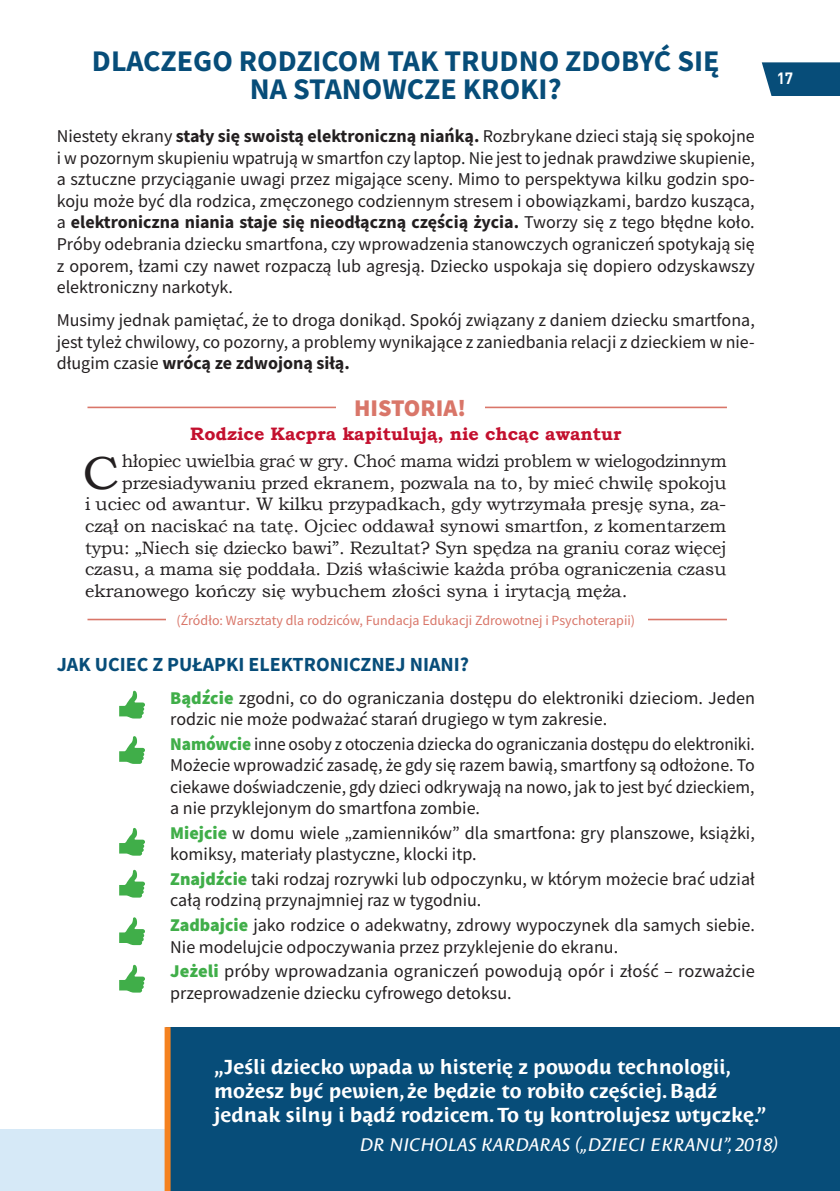
<style>
.page{position:relative;width:840px;height:1191px;background:#fff}
.page>*{position:absolute;margin:0;border:0;box-sizing:border-box;transform-origin:0 0}
.t1{font:46.2px "Bookman Old Style";color:#231f20;scale:1.08 1}
.t2{font:700 30px/28px "Source Sans Pro";color:#074d79;text-align:center}
.t3{font:900 24px "Source Sans Pro";color:#d97669}
.t4{font:700 20px/24px "Costa Ptf";color:#fff}
.t5{font:700 20px "Source Sans Pro";color:#074d79}
.t6{font:18px/21.6px "Source Sans Pro";color:#231f20}
.t7{font:18px "Bookman Old Style";letter-spacing:-.005em;color:#231f20}
.t8{font:18px "Bookman Old Style";letter-spacing:-.005em;color:#231f20;scale:.96 1}
.t9{font:700 18px "Bookman Old Style";color:#c3102e}
.t10{font:italic 18px "Costa Ptf";letter-spacing:.01em;color:#fff}
.t11{font:700 16px "DIN Pl";color:#fff;scale:.95 1}
.t12{font:14px "Source Sans Pro";color:#d97669}
.s1{font-weight:700}
.s2{font-weight:900;color:#40ae49}
</style>
<div class="page">
<svg style="left:761px;top:62px;width:78px;height:34px;background:#1b5b84"></svg>
<div style="left:0;top:1129px;width:193px;height:62px;background:#d6e9f7"></div>
<hr style="left:87px;top:618px;width:639px;height:2px;background:#d97669">
<div style="left:166px;top:606px;width:480px;height:24px;background:#fff"></div>
<svg style="left:119px;top:691px;width:26px;height:27px"></svg>
<svg style="left:119px;top:736px;width:26px;height:28px"></svg>
<svg style="left:119px;top:828px;width:26px;height:27px"></svg>
<svg style="left:119px;top:870px;width:26px;height:27px"></svg>
<svg style="left:119px;top:917px;width:26px;height:28px"></svg>
<svg style="left:119px;top:964px;width:26px;height:28px"></svg>
<hr style="left:87px;top:406px;width:639px;height:2px;background:#d97669">
<div style="left:335px;top:389px;width:149px;height:35px;background:#fff"></div>
<div style="left:166px;top:1027px;width:673px;height:164px;background:#074d79"></div>
<div style="left:164px;top:1027px;width:6px;height:164px;background:#f58220"></div>
<h2 class="t2" style="left:92px;top:46px;width:628px">DLACZEGO RODZICOM TAK TRUDNO ZDOBYĆ SIĘ<br>NA STANOWCZE KROKI?</h2>
<p class="t6" style="left:57px;top:125px;width:699px;text-align:justify">Niestety ekrany <span class="s1">stały się swoistą elektroniczną niańką.</span> Rozbrykane dzieci stają się spokojne i w pozornym skupieniu wpatrują w smartfon czy laptop. Nie jest to jednak prawdziwe skupienie, a sztuczne przyciąganie uwagi przez migające sceny. Mimo to perspektywa kilku godzin spo&shy;koju może być dla rodzica, zmęczonego codziennym stresem i obowiązkami, bardzo kusząca, a <span class="s1">elektroniczna niania staje się nieodłączną częścią życia.</span> Tworzy się z tego błędne koło.<br>Próby odebrania dziecku smartfona, czy wprowadzenia stanowczych ograniczeń spotykają się z oporem, łzami czy nawet rozpaczą lub agresją. Dziecko uspokaja się dopiero odzyskawszy elektroniczny narkotyk.</p>
<p class="t6" style="left:57px;top:309px;width:699px;text-align:justify">Musimy jednak pamiętać, że to droga donikąd. Spokój związany z daniem dziecku smartfona, jest tyleż chwilowy, co pozorny, a problemy wynikające z zaniedbania relacji z dzieckiem w nie&shy;długim czasie <span class="s1">wrócą ze zdwojoną siłą.</span></p>
<h3 class="t3" style="left:354px;top:391px;width:113px">HISTORIA!</h3>
<p class="t9" style="left:190px;top:421px;width:432px">Rodzice Kacpra kapitulują, nie chcąc awantur</p>
<h1 class="t1" style="left:82px;top:443px;width:36px">C</h1>
<p class="t8" style="left:122px;top:449px;width:631px">hłopiec uwielbia grać w gry. Choć mama widzi problem w wielogodzinnym</p>
<p class="t7" style="left:122px;top:471px;width:606px">przesiadywaniu przed ekranem, pozwala na to, by mieć chwilę spokoju</p>
<p class="t7" style="left:85px;top:492px;width:642px">i uciec od awantur. W kilku przypadkach, gdy wytrzymała presję syna, za-</p>
<p class="t7" style="left:85px;top:514px;width:642px">czął on naciskać na tatę. Ojciec oddawał synowi smartfon, z komentarzem</p>
<p class="t7" style="left:85px;top:536px;width:642px">typu: „Niech się dziecko bawi”. Rezultat? Syn spędza na graniu coraz więcej</p>
<p class="t7" style="left:85px;top:557px;width:642px">czasu, a mama się poddała. Dziś właściwie każda próba ograniczenia czasu</p>
<p class="t7" style="left:85px;top:579px;width:543px">ekranowego kończy się wybuchem złości syna i irytacją męża.</p>
<p class="t12" style="left:176px;top:611px;width:460px">(Źródło: Warsztaty dla rodziców, Fundacja Edukacji Zdrowotnej i Psychoterapii)</p>
<p class="t5" style="left:57px;top:650px;width:414px">JAK UCIEC Z PUŁAPKI ELEKTRONICZNEJ NIANI?</p>
<p class="t6" style="left:170px;top:686px;width:586px"><span class="s2">Bądźcie</span> zgodni, co do ograniczania dostępu do elektroniki dzieciom. Jeden rodzic nie może podważać starań drugiego w tym zakresie.</p>
<p class="t6" style="left:170px;top:732px;width:586px;text-align:justify"><span class="s2">Namówcie</span> inne osoby z otoczenia dziecka do ograniczania dostępu do elektroniki.<br>Możecie wprowadzić zasadę, że gdy się razem bawią, smartfony są odłożone. To ciekawe doświadczenie, gdy dzieci odkrywają na nowo, jak to jest być dzieckiem, a nie przyklejonym do smartfona zombie.</p>
<p class="t6" style="left:170px;top:822px;width:585px"><span class="s2">Miejcie</span> w domu wiele „zamienników” dla smartfona: gry planszowe, książki, komiksy, materiały plastyczne, klocki itp.</p>
<p class="t6" style="left:170px;top:868px;width:585px"><span class="s2">Znajdźcie</span> taki rodzaj rozrywki lub odpoczynku, w którym możecie brać udział całą rodziną przynajmniej raz w tygodniu.</p>
<p class="t6" style="left:170px;top:914px;width:585px"><span class="s2">Zadbajcie</span> jako rodzice o adekwatny, zdrowy wypoczynek dla samych siebie.<br>Nie modelujcie odpoczywania przez przyklejenie do ekranu.</p>
<p class="t6" style="left:170px;top:960px;width:585px"><span class="s2">Jeżeli</span> próby wprowadzania ograniczeń powodują opór i złość – rozważcie przeprowadzenie dziecku cyfrowego detoksu.</p>
<p class="t11" style="left:776px;top:68px;width:19px">17</p>
<p class="t4" style="left:214px;top:1055px;width:553px">„Jeśli dziecko wpada w histerię z powodu technologii, możesz być pewien, że będzie to robiło częściej. Bądź jednak silny i bądź rodzicem. To ty kontrolujesz wtyczkę.”</p>
<p class="t10" style="left:360px;top:1134px;width:419px">DR NICHOLAS KARDARAS („DZIECI EKRANU”, 2018)</p>
</div>
